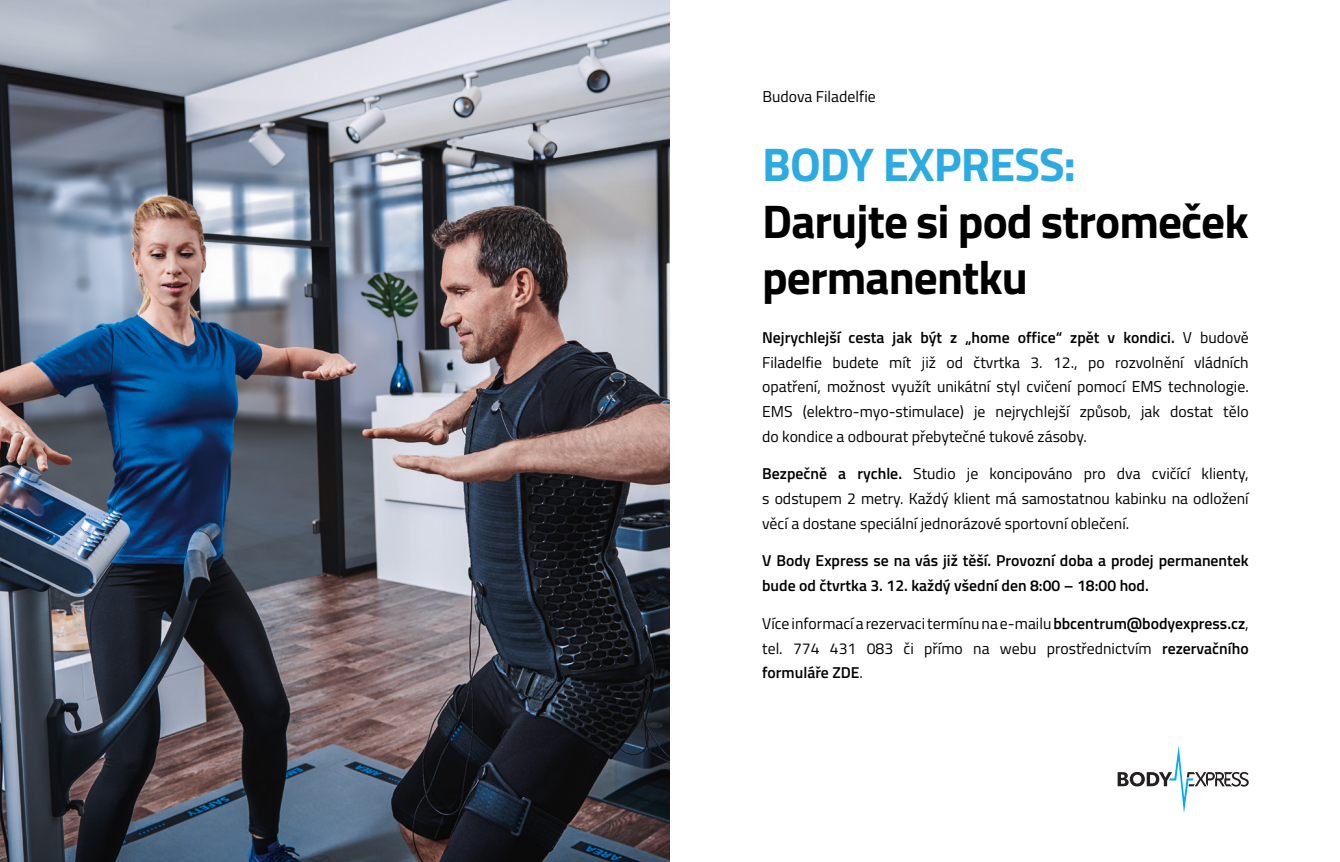
<style>
.page{position:relative;width:1340px;height:862px;background:#fff}
.page>*{position:absolute;margin:0;border:0;box-sizing:border-box;transform-origin:0 0}
.t1{font:700 47.25px/56.2px "Titillium Web";letter-spacing:-.02em;color:#000}
.t2{font:700 47.25px "Titillium Web";letter-spacing:-.02em;color:#2babe2}
.t3{font:15.75px/24.8px "Titillium Web";color:#000;text-align:justify}
.t4{font:600 15.75px/24.8px "Titillium Web";color:#000}
.s1{font-weight:600}
</style>
<div class="page">
<img style="left:0;top:0;width:670px;height:861px">
<svg style="left:1117px;top:746px;width:131px;height:66px"></svg>
<p class="t3" style="left:762px;top:84px;width:115px">Budova Filadelfie</p>
<h1 class="t2" style="left:762px;top:128px;width:315px">BODY EXPRESS:</h1>
<h1 class="t1" style="left:762px;top:190px;width:488px">Darujte si pod stromeček permanentku</h1>
<p class="t3" style="left:762px;top:324px;width:488px"><span class="s1">Nejrychlejší cesta jak být z „home office“ zpět v kondici.</span> V budově Filadelfie budete mít již od čtvrtka 3. 12., po rozvolnění vládních opatření, možnost využít unikátní styl cvičení pomocí EMS technologie.<br>EMS (elektro-myo-stimulace) je nejrychlejší způsob, jak dostat tělo do kondice a odbourat přebytečné tukové zásoby.</p>
<p class="t3" style="left:762px;top:460px;width:488px"><span class="s1">Bezpečně a rychle.</span> Studio je koncipováno pro dva cvičící klienty, s odstupem 2 metry. Každý klient má samostatnou kabinku na odložení věcí a dostane speciální jednorázové sportovní oblečení.</p>
<p class="t4" style="left:762px;top:547px;width:488px">V Body Express se na vás již těší. Provozní doba a prodej permanentek bude od čtvrtka 3. 12. každý všední den 8:00 – 18:00 hod.</p>
<p class="t3" style="left:762px;top:609px;width:488px">Více informací a rezervaci termínu na e-mailu <span class="s1">bbcentrum@bodyexpress.cz</span>, tel. 774 431 083 či přímo na webu prostřednictvím <span class="s1">rezervačního formuláře ZDE</span>.</p>
</div>
